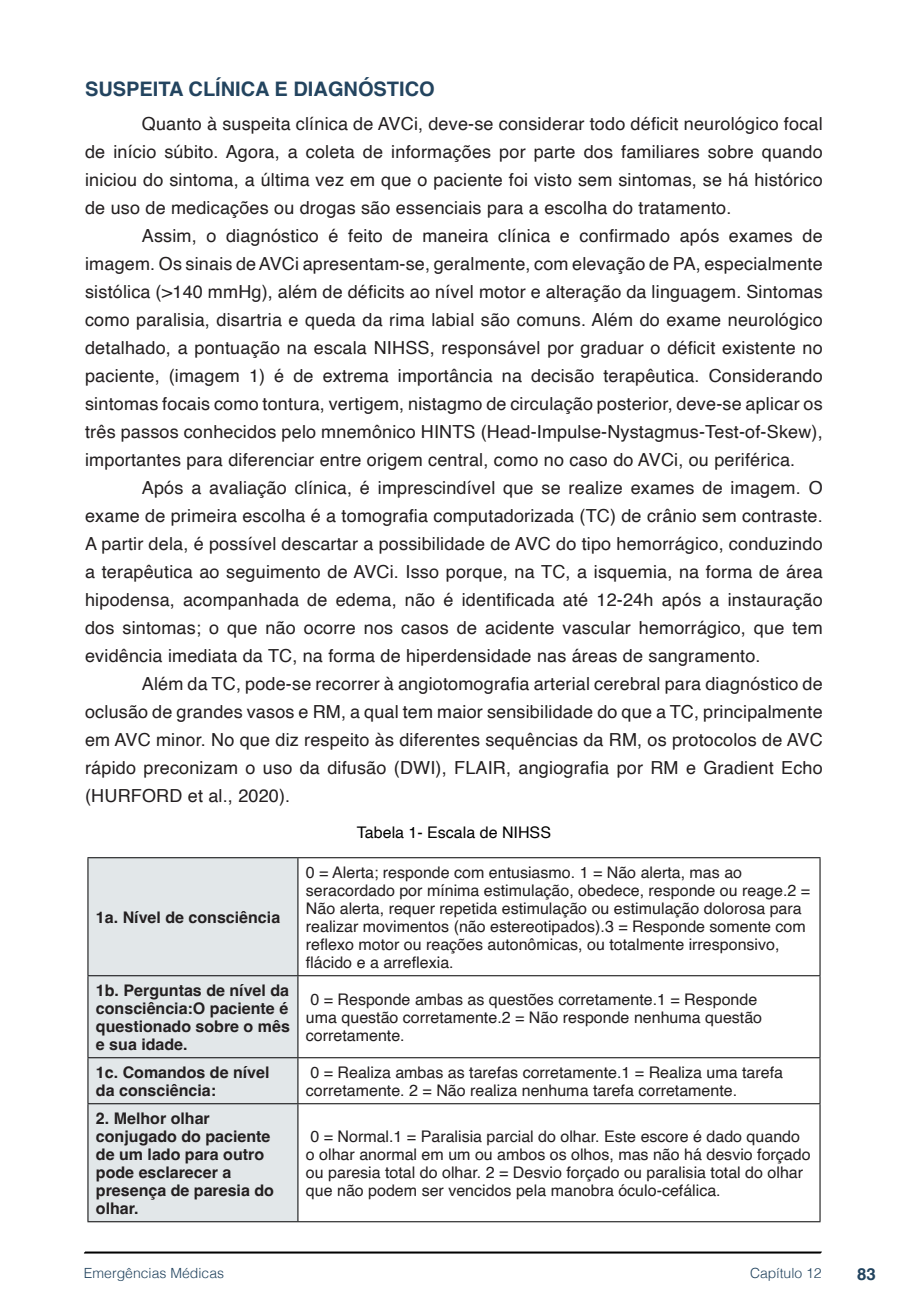
<style>
.page{position:relative;width:908px;height:1304px;background:#fff}
.page>*{position:absolute;margin:0;border:0;box-sizing:border-box;transform-origin:0 0}
.t1{font:700 20px "Helvetica";color:#23445f}
.t2{font:18px/28px "Helvetica";letter-spacing:.01em;color:#231f20;text-align:justify}
.t3{font:700 16.8px "Helvetica";color:#23445f}
.t4{font:16px/18px "Helvetica";color:#231f20}
.t5{font:700 16px/18px "Helvetica";color:#231f20}
.t6{font:16px "Helvetica";color:#000}
.t7{font:300 14px "Helvetica";color:#23445f}
</style>
<div class="page">
<svg style="left:84px;top:1251px;width:737px;height:3px;background:#515151"></svg>
<div style="left:88px;top:858px;width:209px;height:363px;background:#e2e7e9"></div>
<hr style="left:87px;top:858px;width:1px;height:117px;background:#000001">
<hr style="left:87px;top:857px;width:211px;height:1px;background:#000001">
<hr style="left:298px;top:857px;width:522px;height:1px;background:#000001">
<hr style="left:87px;top:976px;width:1px;height:81px;background:#000001">
<hr style="left:87px;top:1058px;width:1px;height:45px;background:#000001">
<hr style="left:87px;top:1104px;width:1px;height:117px;background:#000001">
<hr style="left:87px;top:975px;width:211px;height:1px;background:#000001">
<hr style="left:298px;top:975px;width:522px;height:1px;background:#000001">
<hr style="left:87px;top:1057px;width:211px;height:1px;background:#000001">
<hr style="left:298px;top:1057px;width:522px;height:1px;background:#000001">
<hr style="left:87px;top:1103px;width:211px;height:1px;background:#000001">
<hr style="left:298px;top:1103px;width:522px;height:1px;background:#000001">
<hr style="left:87px;top:1221px;width:211px;height:1px;background:#000001">
<hr style="left:298px;top:1221px;width:522px;height:1px;background:#000001">
<hr style="left:297px;top:858px;width:1px;height:117px;background:#000001">
<hr style="left:819px;top:858px;width:1px;height:117px;background:#000001">
<hr style="left:297px;top:976px;width:1px;height:81px;background:#000001">
<hr style="left:819px;top:976px;width:1px;height:81px;background:#000001">
<hr style="left:297px;top:1058px;width:1px;height:45px;background:#000001">
<hr style="left:819px;top:1058px;width:1px;height:45px;background:#000001">
<hr style="left:297px;top:1104px;width:1px;height:117px;background:#000001">
<hr style="left:819px;top:1104px;width:1px;height:117px;background:#000001">
<p class="t1" style="left:85px;top:77px;width:351px">SUSPEITA CLÍNICA E DIAGNÓSTICO</p>
<p class="t2" style="left:85px;top:110px;width:738px;text-indent:57px">Quanto à suspeita clínica de AVCi, deve-se considerar todo déficit neurológico focal de início súbito. Agora, a coleta de informações por parte dos familiares sobre quando iniciou do sintoma, a última vez em que o paciente foi visto sem sintomas, se há histórico de uso de medicações ou drogas são essenciais para a escolha do tratamento.</p>
<p class="t2" style="left:85px;top:222px;width:738px;text-indent:57px">Assim, o diagnóstico é feito de maneira clínica e confirmado após exames de imagem. Os sinais de AVCi apresentam-se, geralmente, com elevação de PA, especialmente sistólica (&gt;140 mmHg), além de déficits ao nível motor e alteração da linguagem. Sintomas como paralisia, disartria e queda da rima labial são comuns. Além do exame neurológico detalhado, a pontuação na escala NIHSS, responsável por graduar o déficit existente no paciente, (imagem 1) é de extrema importância na decisão terapêutica. Considerando sintomas focais como tontura, vertigem, nistagmo de circulação posterior, deve-se aplicar os três passos conhecidos pelo mnemônico HINTS (Head-Impulse-Nystagmus-Test-of-Skew), importantes para diferenciar entre origem central, como no caso do AVCi, ou periférica.</p>
<p class="t2" style="left:85px;top:474px;width:738px;text-indent:57px">Após a avaliação clínica, é imprescindível que se realize exames de imagem. O exame de primeira escolha é a tomografia computadorizada (TC) de crânio sem contraste.<br>A partir dela, é possível descartar a possibilidade de AVC do tipo hemorrágico, conduzindo a terapêutica ao seguimento de AVCi. Isso porque, na TC, a isquemia, na forma de área hipodensa, acompanhada de edema, não é identificada até 12-24h após a instauração dos sintomas; o que não ocorre nos casos de acidente vascular hemorrágico, que tem evidência imediata da TC, na forma de hiperdensidade nas áreas de sangramento.</p>
<p class="t2" style="left:85px;top:670px;width:738px;text-indent:57px">Além da TC, pode-se recorrer à angiotomografia arterial cerebral para diagnóstico de oclusão de grandes vasos e RM, a qual tem maior sensibilidade do que a TC, principalmente em AVC minor. No que diz respeito às diferentes sequências da RM, os protocolos de AVC rápido preconizam o uso da difusão (DWI), FLAIR, angiografia por RM e Gradient Echo (HURFORD et al., 2020).</p>
<p class="t6" style="left:357px;top:820px;width:195px">Tabela 1- Escala de NIHSS</p>
<p class="t5" style="left:96px;top:910px;width:186px">1a. Nível de consciência</p>
<p class="t4" style="left:306px;top:864px;width:505px">0 = Alerta; responde com entusiasmo. 1 = Não alerta, mas ao seracordado por mínima estimulação, obedece, responde ou reage.2 = Não alerta, requer repetida estimulação ou estimulação dolorosa para realizar movimentos (não estereotipados).3 = Responde somente com reflexo motor ou reações autonômicas, ou totalmente irresponsivo, flácido e a arreflexia.</p>
<p class="t5" style="left:96px;top:983px;width:195px;text-align:justify">1b. Perguntas de nível da consciência:O paciente é questionado sobre o mês e sua idade.</p>
<p class="t4" style="left:306px;top:991px;width:457px">0 = Responde ambas as questões corretamente.1 = Responde uma questão corretamente.2 = Não responde nenhuma questão corretamente.</p>
<p class="t5" style="left:96px;top:1065px;width:175px">1c. Comandos de nível da consciência:</p>
<p class="t4" style="left:306px;top:1064px;width:478px">0 = Realiza ambas as tarefas corretamente.1 = Realiza uma tarefa corretamente. 2 = Não realiza nenhuma tarefa corretamente.</p>
<p class="t5" style="left:96px;top:1111px;width:179px">2. Melhor olhar conjugado do paciente de um lado para outro pode esclarecer a presença de paresia do olhar.</p>
<p class="t4" style="left:306px;top:1128px;width:506px">0 = Normal.1 = Paralisia parcial do olhar. Este escore é dado quando<br>o olhar anormal em um ou ambos os olhos, mas não há desvio forçado ou paresia total do olhar. 2 = Desvio forçado ou paralisia total do olhar que não podem ser vencidos pela manobra óculo-cefálica.</p>
<p class="t7" style="left:84px;top:1261px;width:142px">Emergências Médicas</p>
<p class="t7" style="left:749px;top:1261px;width:73px">Capítulo 12</p>
<p class="t3" style="left:856px;top:1264px;width:20px">83</p>
</div>
